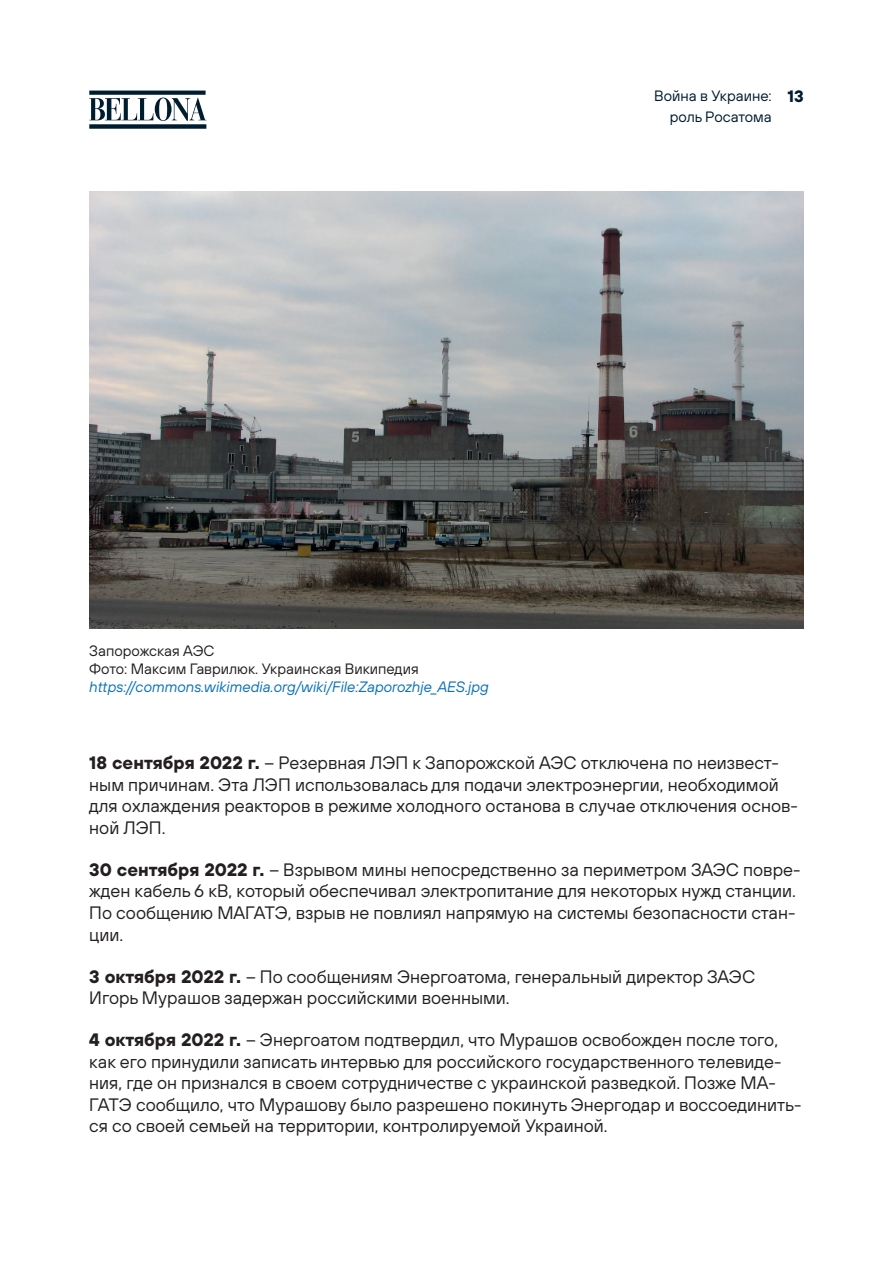
<style>
.page{position:relative;width:893px;height:1263px;background:#fff}
.page>*{position:absolute;margin:0;border:0;box-sizing:border-box;transform-origin:0 0}
.t1{font:18px/21.6px "TT Hoves Pro";color:#231f20}
.t2{font:700 16.5px "TT Hoves Pro";color:#001c2f}
.t3{font:italic 15px "TT Hoves Pro";color:#0b72ba}
.t4{font:15px/18px "TT Hoves Pro";color:#231f20}
.t5{font:15px/21px "TT Hoves Pro";color:#001c2f;text-align:right}
.s1{font-weight:700}
</style>
<div class="page">
<svg style="left:89px;top:91px;width:117px;height:38px"></svg>
<img style="left:89px;top:191px;width:715px;height:437px">
<p class="t5" style="left:654px;top:87px;width:119px">Война в Украине: роль Росатома</p>
<p class="t2" style="left:787px;top:91px;width:18px">13</p>
<p class="t4" style="left:89px;top:643px;width:331px">Запорожская АЭС<br>Фото: Максим Гаврилюк. Украинская Википедия</p>
<p class="t3" style="left:89px;top:681px;width:401px">https://commons.wikimedia.org/wiki/File:Zaporozhje_AES.jpg</p>
<p class="t1" style="left:89px;top:754px;width:710px"><span class="s1">18 сентября 2022 г.</span> – Резервная ЛЭП к Запорожской АЭС отключена по неизвест&shy;ным причинам. Эта ЛЭП использовалась для подачи электроэнергии, необходимой для охлаждения реакторов в режиме холодного останова в случае отключения основ&shy;ной ЛЭП.</p>
<p class="t1" style="left:89px;top:861px;width:713px"><span class="s1">30 сентября 2022 г.</span> – Взрывом мины непосредственно за периметром ЗАЭС повре&shy;жден кабель 6 кВ, который обеспечивал электропитание для некоторых нужд станции.<br>По сообщению МАГАТЭ, взрыв не повлиял напрямую на системы безопасности стан&shy;ции.</p>
<p class="t1" style="left:89px;top:967px;width:667px"><span class="s1">3 октября 2022 г.</span> – По сообщениям Энергоатома, генеральный директор ЗАЭС<br>Игорь Мурашов задержан российскими военными.</p>
<p class="t1" style="left:89px;top:1031px;width:714px"><span class="s1">4 октября 2022 г.</span> – Энергоатом подтвердил, что Мурашов освобожден после того, как его принудили записать интервью для российского государственного телевиде&shy;ния, где он признался в своем сотрудничестве с украинской разведкой. Позже МА-ГАТЭ сообщило, что Мурашову было разрешено покинуть Энергодар и воссоединить&shy;ся со своей семьей на территории, контролируемой Украиной.</p>
</div>
